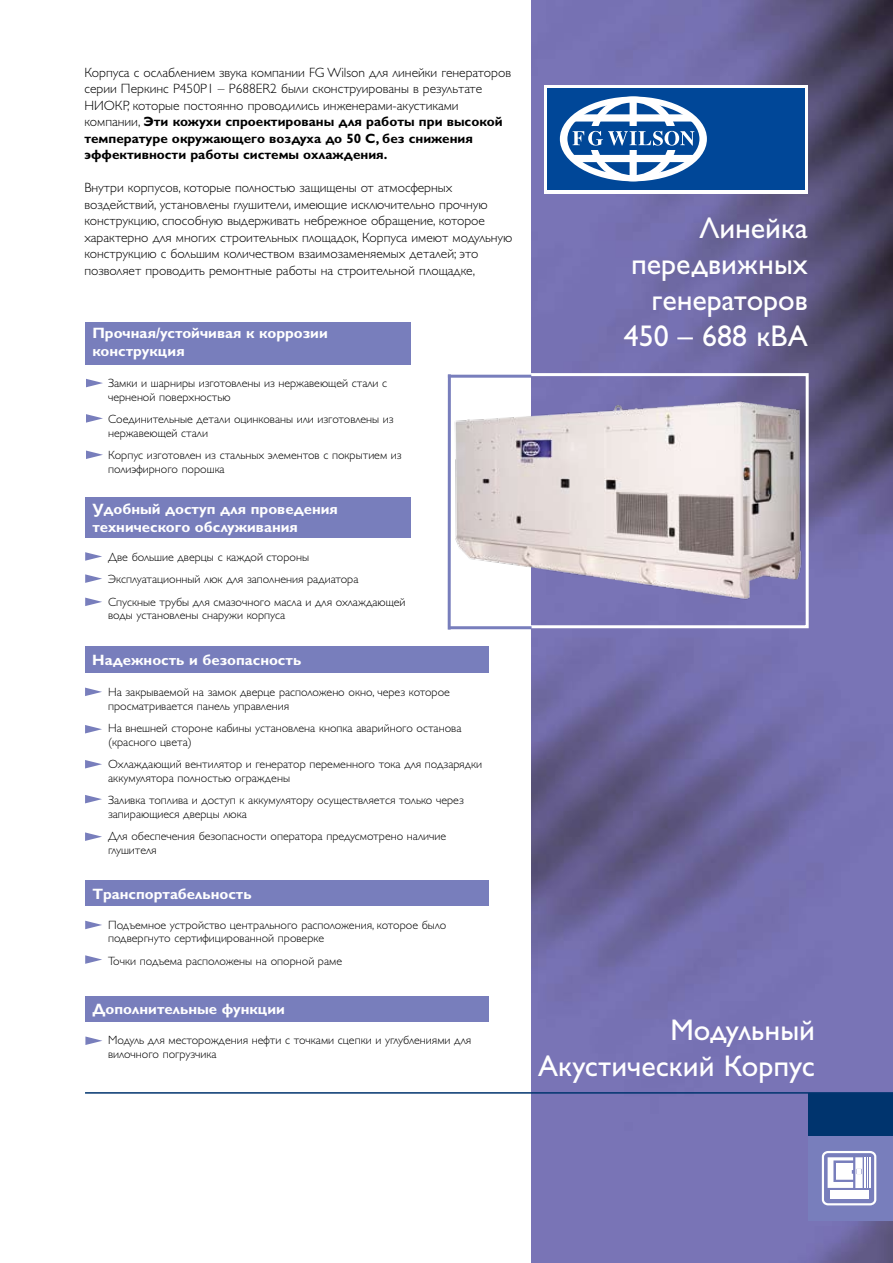
<style>
.page{position:relative;width:893px;height:1263px;background:#fff}
.page>*{position:absolute;margin:0;border:0;box-sizing:border-box;transform-origin:0 0}
.t1{font:30px/36px "Gill Sans Cyr";color:#fff;text-align:right}
.t2{font:700 15px/18px "Gill Sans Cyr";color:#fff}
.t3{font:300 13.5px/16.5px "Gill Sans Cyr";color:#000}
.t4{font:300 12px/13.5px "Gill Sans Cyr";color:#000}
.s1{font-weight:700}
</style>
<div class="page">
<img style="left:531px;top:0;width:362px;height:1263px">
<div style="left:544px;top:85px;width:264px;height:108px;background:#fff"></div>
<div style="left:547px;top:88px;width:258px;height:102px;background:#004798"></div>
<svg style="left:560px;top:96px;width:147px;height:85px"></svg>
<div style="left:808px;top:1135px;width:85px;height:85px;background:#787ebc"></div>
<div style="left:822px;top:1151px;width:54px;height:54px;border:2px solid #fff;border-radius:5px"></div>
<div style="left:830px;top:1190px;width:38px;height:9px;background:#fff"></div>
<hr style="left:864px;top:1157px;width:1px;height:31px;background:#fff">
<hr style="left:865px;top:1157px;width:1px;height:31px;background:#fff">
<hr style="left:867px;top:1157px;width:1px;height:31px;background:#fff">
<hr style="left:869px;top:1157px;width:2px;height:31px;background:#fff">
<svg style="left:828px;top:1157px;width:35px;height:31px"></svg>
<div style="left:808px;top:1093px;width:85px;height:42px;background:#00346e"></div>
<hr style="left:85px;top:1092px;width:808px;height:2px;background:#00346e">
<img style="left:454px;top:391px;width:351px;height:216px">
<div style="left:447px;top:373px;width:362px;height:255px;border:3px solid #fff"></div>
<hr style="left:448px;top:374px;width:3px;height:255px;background:#787ebc">
<hr style="left:448px;top:375px;width:83px;height:3px;background:#787ebc">
<hr style="left:448px;top:626px;width:83px;height:3px;background:#787ebc">
<div style="left:85px;top:322px;width:326px;height:42px;background:#787ebc"></div>
<div style="left:85px;top:497px;width:325px;height:41px;background:#787ebc"></div>
<div style="left:85px;top:880px;width:404px;height:26px;background:#787ebc"></div>
<svg style="left:86px;top:379px;width:17px;height:8px"></svg>
<svg style="left:86px;top:414px;width:17px;height:9px"></svg>
<svg style="left:86px;top:450px;width:17px;height:9px"></svg>
<svg style="left:85px;top:552px;width:17px;height:9px"></svg>
<svg style="left:85px;top:574px;width:17px;height:9px"></svg>
<svg style="left:85px;top:598px;width:17px;height:8px"></svg>
<svg style="left:85px;top:921px;width:17px;height:8px"></svg>
<svg style="left:85px;top:955px;width:17px;height:9px"></svg>
<div style="left:85px;top:996px;width:404px;height:25px;background:#787ebc"></div>
<svg style="left:85px;top:1036px;width:17px;height:9px"></svg>
<div style="left:85px;top:646px;width:404px;height:27px;background:#787ebc"></div>
<svg style="left:85px;top:688px;width:17px;height:8px"></svg>
<svg style="left:85px;top:725px;width:17px;height:8px"></svg>
<svg style="left:85px;top:760px;width:17px;height:8px"></svg>
<svg style="left:85px;top:795px;width:17px;height:8px"></svg>
<svg style="left:85px;top:832px;width:17px;height:9px"></svg>
<p class="t3" style="left:84px;top:64px;width:428px">Корпуса с ослаблением звука компании FG Wilson для линейки генераторов серии Перкинс Р450P1 – Р688ER2 были сконструированы в результате НИОКР, которые постоянно проводились инженерами-акустиками компании, <span class="s1">Эти кожухи спроектированы для работы при высокой температуре окружающего воздуха до 50ºC, без снижения эффективности работы системы охлаждения.</span></p>
<p class="t3" style="left:84px;top:179px;width:429px">Внутри корпусов, которые полностью защищены от атмосферных воздействий, установлены глушители, имеющие исключительно прочную конструкцию, способную выдерживать небрежное обращение, которое характерно для многих строительных площадок, Корпуса имеют модульную конструкцию с большим количеством взаимозаменяемых деталей; это позволяет проводить ремонтные работы на строительной площадке,</p>
<p class="t2" style="left:92px;top:324px;width:237px">Прочная/устойчивая к коррозии конструкция</p>
<p class="t4" style="left:108px;top:376px;width:281px">Замки и шарниры изготовлены из нержавеющей стали с черненой поверхностью</p>
<p class="t4" style="left:108px;top:412px;width:287px">Соединительные детали оцинкованы или изготовлены из нержавеющей стали</p>
<p class="t4" style="left:108px;top:448px;width:295px">Корпус изготовлен из стальных элементов с покрытием из полиэфирного порошка</p>
<p class="t2" style="left:92px;top:499px;width:247px">Удобный доступ для проведения технического обслуживания</p>
<p class="t4" style="left:108px;top:545px;width:299px;line-height:22.5px">Две большие дверцы с каждой стороны<br>Эксплуатационный люк для заполнения радиатора<br>Спускные трубы для смазочного масла и для охлаждающей</p>
<p class="t4" style="left:108px;top:608px;width:179px">воды установлены снаружи корпуса</p>
<p class="t2" style="left:92px;top:651px;width:210px">Надежность и безопасность</p>
<p class="t4" style="left:108px;top:685px;width:343px">На закрываемой на замок дверце расположено окно, через которое просматривается панель управления</p>
<p class="t4" style="left:108px;top:721px;width:355px">На внешней стороне кабины установлена кнопка аварийного останова (красного цвета)</p>
<p class="t4" style="left:108px;top:757px;width:376px">Охлаждающий вентилятор и генератор переменного тока для подзарядки аккумулятора полностью ограждены</p>
<p class="t4" style="left:108px;top:793px;width:357px">Заливка топлива и доступ к аккумулятору осуществляется только через запирающиеся дверцы люка</p>
<p class="t4" style="left:108px;top:829px;width:340px">Для обеспечения безопасности оператора предусмотрено наличие глушителя</p>
<p class="t2" style="left:92px;top:884px;width:161px">Транспортабельность</p>
<p class="t4" style="left:108px;top:918px;width:340px">Подъемное устройство центрального расположения, которое было подвергнуто сертифицированной проверке</p>
<p class="t4" style="left:108px;top:954px;width:236px">Точки подъема расположены на опорной раме</p>
<p class="t2" style="left:92px;top:1000px;width:194px">Дополнительные функции</p>
<p class="t4" style="left:108px;top:1033px;width:365px">Модуль для месторождения нефти с точками сцепки и углублениями для вилочного погрузчика</p>
<h1 class="t1" style="left:624px;top:210px;width:186px">Линейка передвижных генераторов<br>450 – 688 кВА</h1>
<h1 class="t1" style="left:538px;top:1011px;width:278px">Модульный<br>Акустический Корпус</h1>
</div>
